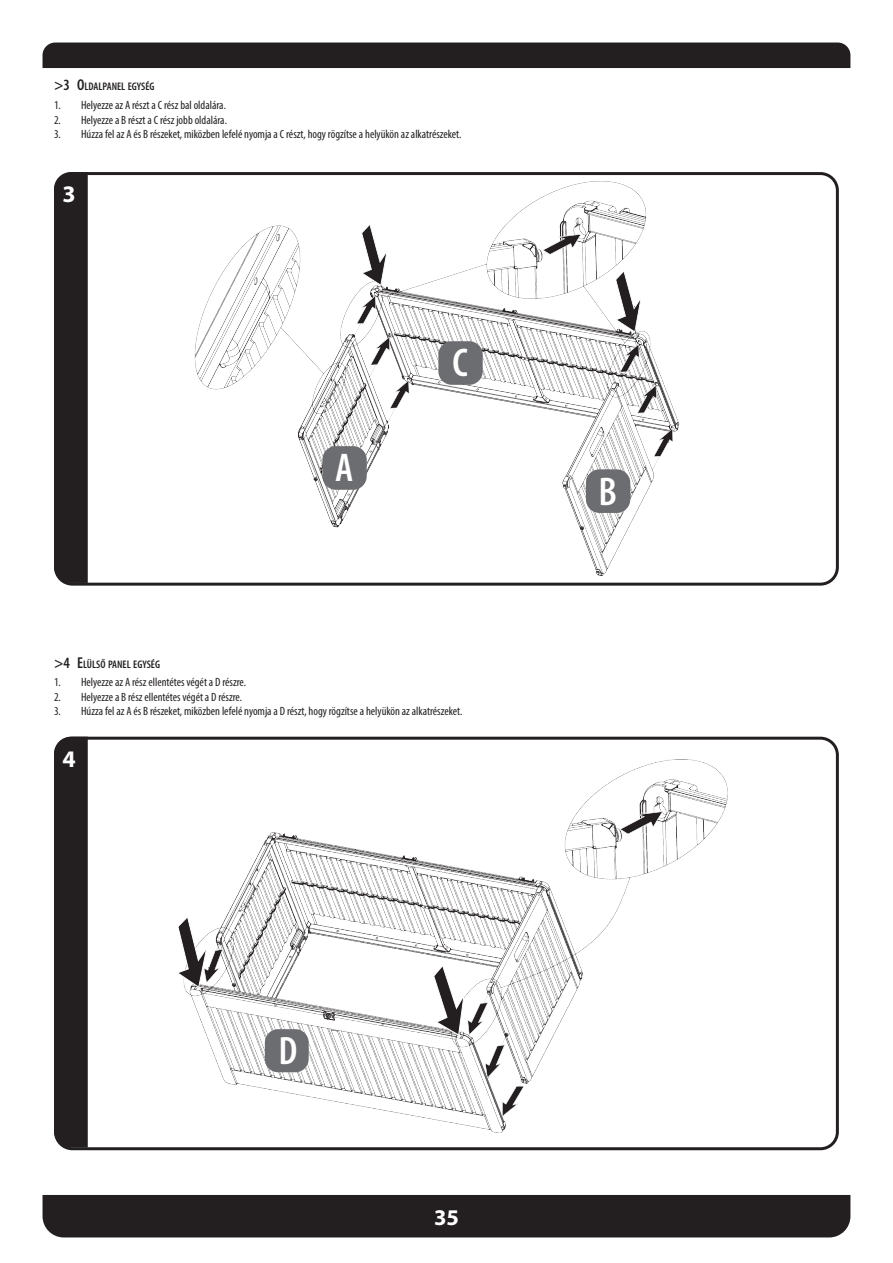
<style>
.page{position:relative;width:893px;height:1263px;background:#fff}
.page>*{position:absolute;margin:0;border:0;box-sizing:border-box;transform-origin:0 0}
.t1{font:38.85px "IMP Aldi GPI2 Numbox";color:#fff}
.t2{font:700 30px "Arial";color:#fff}
.t3{font:700 23.85px "Myriad Pro";color:#fff}
.t4{font:700 22.5px "Myriad Pro";color:#fff}
.t5{font:condensed 12px "Myriad Pro";color:#231f20}
.t6{font:600 condensed 10.95px "Myriad Pro";color:#231f20}
.s1{font-size:15.75px}
.s2{font-family:"IMP Aldi GPI2 Numbox";font-weight:400;font-size:38.4px}
</style>
<div class="page">
<div style="left:43px;top:43px;width:807px;height:25px;background:#231f20"></div>
<div style="left:43px;top:1195px;width:807px;height:42px;background:#231f20"></div>
<img style="left:194px;top:182px;width:486px;height:393px">
<div style="left:322px;top:446px;width:45px;height:44px;background:#6c6d70;border-radius:13px"></div>
<div style="left:586px;top:469px;width:44px;height:44px;background:#6c6d70;border-radius:13px"></div>
<div style="left:438px;top:341px;width:45px;height:44px;background:#6c6d70;border-radius:13px"></div>
<svg style="left:542px;top:234px;width:40px;height:21px"></svg>
<svg style="left:361px;top:223px;width:27px;height:63px"></svg>
<svg style="left:615px;top:270px;width:27px;height:63px"></svg>
<svg style="left:356px;top:295px;width:20px;height:29px"></svg>
<svg style="left:370px;top:337px;width:20px;height:28px"></svg>
<svg style="left:390px;top:380px;width:19px;height:28px"></svg>
<svg style="left:620px;top:344px;width:19px;height:28px"></svg>
<svg style="left:637px;top:385px;width:20px;height:28px"></svg>
<svg style="left:653px;top:428px;width:20px;height:29px"></svg>
<div style="left:54px;top:172px;width:785px;height:414px;border:3px solid #231f20;border-radius:17px"></div>
<div style="left:54px;top:172px;width:35px;height:412px;background:#231f20"></div>
<img style="left:184px;top:759px;width:544px;height:374px">
<div style="left:265px;top:1029px;width:44px;height:43px;background:#6c6d70;border-radius:13px"></div>
<svg style="left:619px;top:811px;width:44px;height:23px"></svg>
<svg style="left:485px;top:1044px;width:20px;height:34px"></svg>
<svg style="left:502px;top:1086px;width:22px;height:31px"></svg>
<svg style="left:178px;top:916px;width:45px;height:72px"></svg>
<svg style="left:433px;top:964px;width:55px;height:72px"></svg>
<div style="left:54px;top:737px;width:785px;height:413px;border:3px solid #231f20;border-radius:17px"></div>
<div style="left:54px;top:736px;width:35px;height:413px;background:#231f20"></div>
<p class="t6" style="left:54px;top:80px;width:102px"><span class="s1">&gt;3 O</span>LDALPANEL EGYSÉG</p>
<p class="t5" style="left:54px;top:98px;width:173px">1. Helyezze az A részt a C rész bal oldalára.</p>
<p class="t5" style="left:54px;top:112px;width:174px">2. Helyezze a B részt a C rész jobb oldalára.</p>
<p class="t5" style="left:54px;top:127px;width:409px">3. Húzza fel az A és B részeket, miközben lefelé nyomja a C részt, hogy rögzítse a helyükön az alkatrészeket.</p>
<h3 class="t3" style="left:62px;top:179px;width:15px">3</h3>
<h1 class="t1" style="left:336px;top:443px;width:18px">A</h1>
<h1 class="t1" style="left:453px;top:338px;width:16px">C</h1>
<p class="t6" style="left:54px;top:657px;width:108px"><span class="s1">&gt;4 E</span>LÜLSŐ PANEL EGYSÉG</p>
<p class="t5" style="left:54px;top:675px;width:194px">1. Helyezze az A rész ellentétes végét a D részre.</p>
<p class="t5" style="left:54px;top:690px;width:190px">2. Helyezze a B rész ellentétes végét a D részre.</p>
<p class="t5" style="left:54px;top:704px;width:410px">3. Húzza fel az A és B részeket, miközben lefelé nyomja a D részt, hogy rögzítse a helyükön az alkatrészeket.</p>
<h3 class="t3" style="left:62px;top:743px;width:15px">4</h3>
<h2 class="t2" style="left:277px;top:1030px;width:21px">4<span class="s2">D</span></h2>
<h3 class="t4" style="left:434px;top:1202px;width:26px">35</h3>
<h1 class="t1" style="left:599px;top:466px;width:18px">B</h1>
</div>
